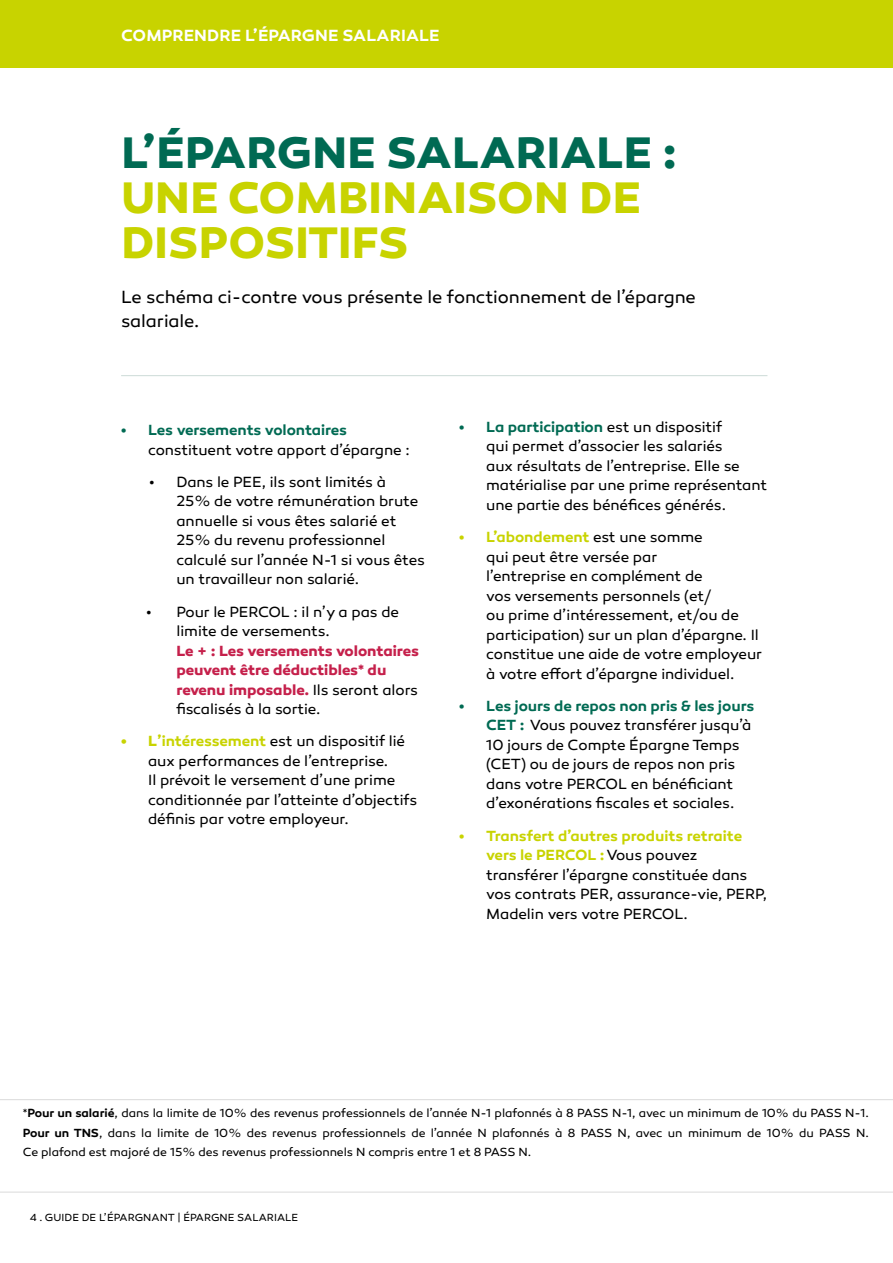
<style>
.page{position:relative;width:893px;height:1263px;background:#fff}
.page>*{position:absolute;margin:0;border:0;box-sizing:border-box;transform-origin:0 0}
.t1{font:700 45px/45px "Canaro";letter-spacing:.005em;color:#c8d300}
.t2{font:700 45px "Canaro";letter-spacing:.01em;color:#006a53}
.t3{font:18px/24px "Canaro";letter-spacing:-.005em;color:#000}
.t4{font:600 16.5px "Canaro";letter-spacing:.01em;color:#fff}
.t5{font:15px/19.5px "Canaro";letter-spacing:-.005em;color:#000}
.t6{font:700 15px/19.5px "Canaro";letter-spacing:-.005em;color:#c5204b}
.t7{font:600 15px "Canaro";letter-spacing:-.01em;color:#006a53}
.t8{font:12px/19.5px "Canaro";letter-spacing:-.005em;color:#000;text-align:justify}
.t9{font:10.5px "Canaro";letter-spacing:.01em;color:#000}
.s1{font-weight:400;color:#000}
.s2{font-weight:700;color:#c8d300}
.s3{font-weight:600;color:#c8d300}
.s4{font-weight:600;color:#006a53}
.s5{font-weight:600}
</style>
<div class="page">
<div style="left:0;top:0;width:893px;height:68px;background:#c8d300"></div>
<hr style="left:121px;top:375px;width:646px;height:1px;background:#cddbd7">
<hr style="left:0;top:1099px;width:893px;height:1px;background:#dadada">
<hr style="left:0;top:1192px;width:893px;height:1px;background:#dadada">
<p class="t4" style="left:121px;top:25px;width:320px">COMPRENDRE L’ÉPARGNE SALARIALE</p>
<h1 class="t2" style="left:121px;top:124px;width:557px">L’ÉPARGNE SALARIALE :</h1>
<h1 class="t1" style="left:121px;top:175px;width:521px">UNE COMBINAISON DE<br>DISPOSITIFS</h1>
<p class="t3" style="left:121px;top:285px;width:576px">Le schéma ci-contre vous présente le fonctionnement de l’épargne salariale.</p>
<p class="t7" style="left:121px;top:421px;width:228px">• Les versements volontaires</p>
<p class="t5" style="left:148px;top:440px;width:263px">constituent votre apport d’épargne :</p>
<p class="t5" style="left:176px;top:472px;width:250px;text-indent:-27px">• Dans le PEE, ils sont limités à<br>25% de votre rémunération brute annuelle si vous êtes salarié et<br>25% du revenu professionnel calculé sur l’année N-1 si vous êtes un travailleur non salarié.</p>
<p class="t5" style="left:176px;top:602px;width:224px;text-indent:-30px">• Pour le PERCOL : il n’y a pas de limite de versements.</p>
<p class="t6" style="left:176px;top:641px;width:244px">Le + : Les versements volontaires peuvent être déductibles* du revenu imposable. <span class="s1">Ils seront alors fiscalisés à la sortie.</span></p>
<p class="t5" style="left:148px;top:732px;width:271px;text-indent:-27px"><span class="s2">• L</span><span class="s3">’intéressement</span> est un dispositif lié aux performances de l’entreprise.<br>Il prévoit le versement d’une prime conditionnée par l’atteinte d’objectifs définis par votre employeur.</p>
<p class="t5" style="left:486px;top:417px;width:283px;text-indent:-27px"><span class="s4">• La participation</span> est un dispositif<br>qui permet d’associer les salariés<br>aux résultats de l’entreprise. Elle se matérialise par une prime représentant une partie des bénéfices générés.</p>
<p class="t5" style="left:486px;top:527px;width:277px;text-indent:-27px"><span class="s3">• L’abondement</span> est une somme<br>qui peut être versée par<br>l’entreprise en complément de<br>vos versements personnels (et/<br>ou prime d’intéressement, et/ou de participation) sur un plan d’épargne. Il constitue une aide de votre employeur à votre effort d’épargne individuel.</p>
<p class="t5" style="left:486px;top:696px;width:270px;text-indent:-27px"><span class="s4">• Les jours de repos non pris &amp; les jours CET :</span> Vous pouvez transférer jusqu’à 10 jours de Compte Épargne Temps (CET) ou de jours de repos non pris dans votre PERCOL en bénéficiant d’exonérations fiscales et sociales.</p>
<p class="t5" style="left:486px;top:826px;width:282px;text-indent:-27px"><span class="s3">• Transfert d’autres produits retraite vers le PERCOL :</span> Vous pouvez transférer l’épargne constituée dans vos contrats PER, assurance-vie, PERP, Madelin vers votre PERCOL.</p>
<p class="t8" style="left:23px;top:1103px;width:848px">*<span class="s5">Pour un salarié</span>, dans la limite de 10% des revenus professionnels de l’année N-1 plafonnés à 8 PASS N-1, avec un minimum de 10% du PASS N-1.<br><span class="s5">Pour un TNS</span>, dans la limite de 10% des revenus professionnels de l’année N plafonnés à 8 PASS N, avec un minimum de 10% du PASS N.<br>Ce plafond est majoré de 15% des revenus professionnels N compris entre 1 et 8 PASS N.</p>
<p class="t9" style="left:30px;top:1211px;width:270px">4 . GUIDE DE L’ÉPARGNANT | ÉPARGNE SALARIALE</p>
</div>
